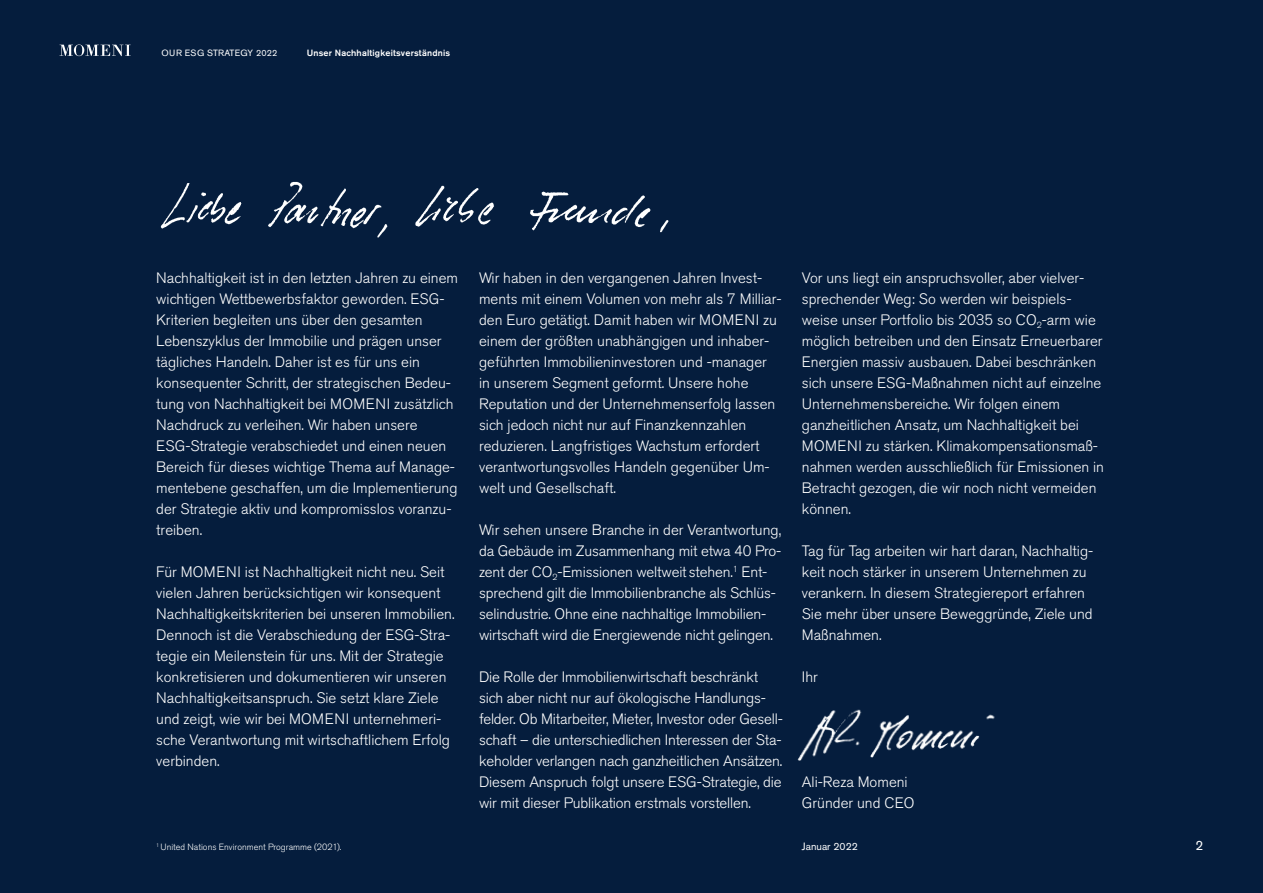
<style>
.page{position:relative;width:1263px;height:893px;background:#051d3d}
.page>*{position:absolute;margin:0;border:0;box-sizing:border-box;transform-origin:0 0}
.t1{font:300 15px/21px "Akzidenz Grotesk BE";color:#fff}
.t2{font:13.5px "Akzidenz Grotesk BE";color:#fff}
.t3{font:10.5px "Akzidenz Grotesk BE";color:#fff}
.t4{font:300 9px "Akzidenz Grotesk BE";color:#fff}
.t5{font:500 9px "Akzidenz Grotesk BE";letter-spacing:.02em;color:#fff}
.t6{font:9px "Akzidenz Grotesk BE";letter-spacing:.02em;color:#fff}
</style>
<div class="page">
<img style="left:160px;top:181px;width:221px;height:57px">
<img style="left:797px;top:709px;width:198px;height:52px">
<img style="left:381px;top:185px;width:288px;height:50px">
<svg style="left:60px;top:44px;width:71px;height:12px"></svg>
<p class="t6" style="left:162px;top:47px;width:117px">OUR ESG STRATEGY 2022</p>
<p class="t5" style="left:307px;top:47px;width:145px">Unser Nachhaltigkeitsverständnis</p>
<p class="t1" style="left:156px;top:267px;width:303px">Nachhaltigkeit ist in den letzten Jahren zu einem wichtigen Wettbewerbsfaktor geworden. ESG-Kriterien begleiten uns über den gesamten Lebenszyklus der Immobilie und prägen unser tägliches Handeln. Daher ist es für uns ein konsequenter Schritt, der strategischen Bedeu&shy;tung von Nachhaltigkeit bei MOMENI zusätzlich Nachdruck zu verleihen. Wir haben unsere ESG-Strategie verabschiedet und einen neuen Bereich für dieses wichtige Thema auf Manage&shy;mentebene geschaffen, um die Implementierung der Strategie aktiv und kompromisslos voranzu&shy;treiben.</p>
<p class="t1" style="left:156px;top:561px;width:300px">Für MOMENI ist Nachhaltigkeit nicht neu. Seit vielen Jahren berücksichtigen wir konsequent Nachhaltigkeitskriterien bei unseren Immobilien.<br>Dennoch ist die Verabschiedung der ESG-Stra&shy;tegie ein Meilenstein für uns. Mit der Strategie konkretisieren und dokumentieren wir unseren Nachhaltigkeitsanspruch. Sie setzt klare Ziele und zeigt, wie wir bei MOMENI unternehmeri&shy;sche Verantwortung mit wirtschaftlichem Erfolg verbinden.</p>
<p class="t1" style="left:479px;top:267px;width:304px">Wir haben in den vergangenen Jahren Invest&shy;ments mit einem Volumen von mehr als 7 Milliar&shy;den Euro getätigt. Damit haben wir MOMENI zu einem der größten unabhängigen und inhaber&shy;geführten Immobilieninvestoren und -manager in unserem Segment geformt. Unsere hohe Reputation und der Unternehmenserfolg lassen sich jedoch nicht nur auf Finanzkennzahlen reduzieren. Langfristiges Wachstum erfordert verantwortungsvolles Handeln gegenüber Um&shy;welt und Gesellschaft.</p>
<p class="t1" style="left:479px;top:519px;width:304px">Wir sehen unsere Branche in der Verantwortung, da Gebäude im Zusammenhang mit etwa 40 Pro&shy;zent der CO<sub>2</sub>-Emissionen weltweit stehen.<sup>1</sup> Ent&shy;sprechend gilt die Immobilienbranche als Schlüs&shy;selindustrie. Ohne eine nachhaltige Immobilien&shy;wirtschaft wird die Energiewende nicht gelingen.</p>
<p class="t1" style="left:479px;top:666px;width:305px">Die Rolle der Immobilienwirtschaft beschränkt sich aber nicht nur auf ökologische Handlungs&shy;felder. Ob Mitarbeiter, Mieter, Investor oder Gesell&shy;schaft – die unterschiedlichen Interessen der Sta&shy;keholder verlangen nach ganzheitlichen Ansätzen.<br>Diesem Anspruch folgt unsere ESG-Strategie, die wir mit dieser Publikation erstmals vorstellen.</p>
<p class="t1" style="left:802px;top:267px;width:304px">Vor uns liegt ein anspruchsvoller, aber vielver&shy;sprechender Weg: So werden wir beispiels&shy;weise unser Portfolio bis 2035 so CO<sub>2</sub>-arm wie möglich betreiben und den Einsatz Erneuerbarer Energien massiv ausbauen. Dabei beschränken sich unsere ESG-Maßnahmen nicht auf einzelne Unternehmensbereiche. Wir folgen einem ganzheitlichen Ansatz, um Nachhaltigkeit bei MOMENI zu stärken. Klimakompensationsmaß&shy;nahmen werden ausschließlich für Emissionen in Betracht gezogen, die wir noch nicht vermeiden können.</p>
<p class="t1" style="left:802px;top:540px;width:293px">Tag für Tag arbeiten wir hart daran, Nachhaltig&shy;keit noch stärker in unserem Unternehmen zu verankern. In diesem Strategiereport erfahren Sie mehr über unsere Beweggründe, Ziele und Maßnahmen.</p>
<p class="t1" style="left:802px;top:666px;width:17px">Ihr</p>
<p class="t1" style="left:802px;top:771px;width:114px">Ali-Reza Momeni<br>Gründer und CEO</p>
<p class="t4" style="left:156px;top:841px;width:187px"><sup>1</sup> United Nations Environment Programme (2021).</p>
<p class="t3" style="left:802px;top:840px;width:57px">Januar 2022</p>
<p class="t2" style="left:1195px;top:837px;width:9px">2</p>
</div>
